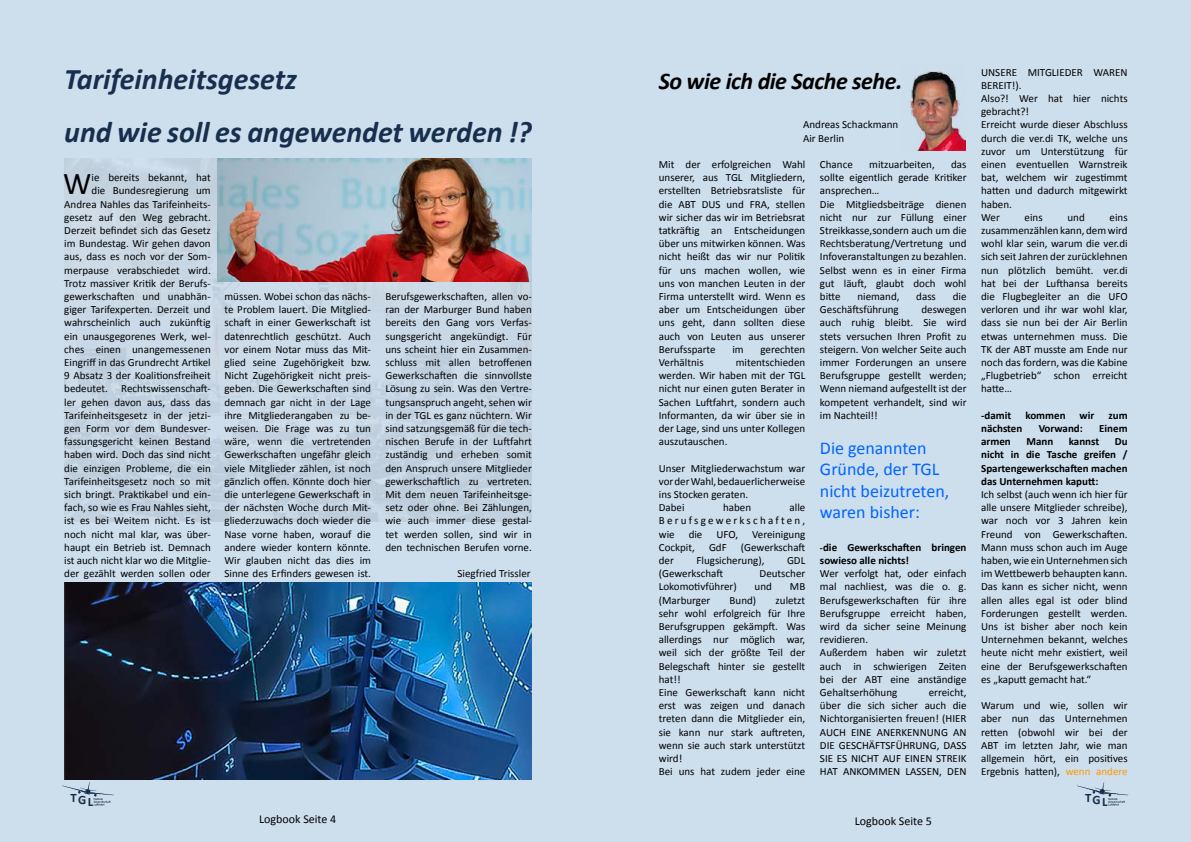
<style>
.page{position:relative;width:1191px;height:842px;background:#cddeed}
.page>*{position:absolute;margin:0;border:0;box-sizing:border-box;transform-origin:0 0}
.t1{font:31.8px "Calibri";color:#000}
.t2{font:italic 700 30px/52.8px "Calibri";color:#162f4d}
.t3{font:italic 700 24px "Calibri";letter-spacing:-.02em;color:#000}
.t4{font:18px/21.6px "Calibri";color:#06f}
.t5{font:700 12.8px "Calibri";color:#162f4d}
.t6{font:12px "Calibri";color:#000}
.t7{font:11px/13.2px "Calibri";color:#000;text-align:justify}
.t8{font:700 11px/13.2px "Calibri";color:#000;text-align:justify}
.t9{font:700 3px "Calibri";color:#162f4d}
.s1{font-size:10px}
.s2{color:#ff9b00}
</style>
<div class="page">
<svg style="left:62px;top:782px;width:52px;height:23px"></svg>
<svg style="left:1076px;top:782px;width:52px;height:23px"></svg>
<img style="left:64px;top:159px;width:468px;height:362px">
<img style="left:217px;top:159px;width:315px;height:122px">
<img style="left:901px;top:63px;width:64px;height:87px">
<img style="left:64px;top:583px;width:468px;height:197px">
<h2 class="t2" style="left:64px;top:52px;width:469px">Tarifeinheitsgesetz<br>und wie soll es angewendet werden !?</h2>
<p class="t7" style="left:64px;top:171px;width:148px;text-align:right">ie bereits bekannt, hat<br>die Bundesregierung um<br>Andrea Nahles das Tarifeinheits&shy;gesetz auf den Weg gebracht.<br>Derzeit befindet sich das Gesetz im Bundestag. Wir gehen davon aus, dass es noch vor der Som&shy;merpause verabschiedet wird.<br>Trotz massiver Kritik der Berufs&shy;gewerkschaften und unabhän&shy;giger Tarifexperten. Derzeit und wahrscheinlich auch zukünftig ein unausgegorenes Werk, wel&shy;ches einen unangemessenen<br>Eingriff in das Grundrecht Artikel<br>9 Absatz 3 der Koalitionsfreiheit bedeutet. Rechtswissenschaft&shy;ler gehen davon aus, dass das<br>Tarifeinheitsgesetz in der jetzi&shy;gen Form vor dem Bundesver&shy;fassungsgericht keinen Bestand haben wird. Doch das sind nicht die einzigen Probleme, die ein<br>Tarifeinheitsgesetz noch so mit sich bringt. Praktikabel und ein&shy;fach, so wie es Frau Nahles sieht, ist es bei Weitem nicht. Es ist noch nicht mal klar, was über&shy;haupt ein Betrieb ist. Demnach ist auch nicht klar wo die Mitglie&shy;der gezählt werden sollen oder</p>
<h1 class="t1" style="left:63px;top:164px;width:30px">W</h1>
<p class="t7" style="left:224px;top:290px;width:148px">müssen. Wobei schon das nächs&shy;te Problem lauert. Die Mitglied&shy;schaft in einer Gewerkschaft ist datenrechtlich geschützt. Auch vor einem Notar muss das Mit&shy;glied seine Zugehörigkeit bzw.<br>Nicht Zugehörigkeit nicht preis&shy;geben. Die Gewerkschaften sind demnach gar nicht in der Lage ihre Mitgliederangaben zu be&shy;weisen. Die Frage was zu tun wäre, wenn die vertretenden Gewerkschaften ungefähr gleich viele Mitglieder zählen, ist noch gänzlich offen. Könnte doch hier die unterlegene Gewerkschaft in der nächsten Woche durch Mit&shy;gliederzuwachs doch wieder die Nase vorne haben, worauf die andere wieder kontern könnte.<br>Wir glauben nicht das dies im Sinne des Erfinders gewesen ist.</p>
<p class="t7" style="left:385px;top:290px;width:148px">Berufsgewerkschaften, allen vo&shy;ran der Marburger Bund haben bereits den Gang vors Verfas&shy;sungsgericht angekündigt. Für uns scheint hier ein Zusammen&shy;schluss mit allen betroffenen Gewerkschaften die sinnvollste Lösung zu sein. Was den Vertre&shy;tungsanspruch angeht, sehen wir in der TGL es ganz nüchtern. Wir sind satzungsgemäß für die tech&shy;nischen Berufe in der Luftfahrt zuständig und erheben somit den Anspruch unsere Mitglieder gewerkschaftlich zu vertreten.<br>Mit dem neuen Tarifeinheitsge&shy;setz oder ohne. Bei Zählungen, wie auch immer diese gestal&shy;tet werden sollen, sind wir in den technischen Berufen vorne.</p>
<p class="t7" style="left:457px;top:567px;width:75px">Siegfried Trissler</p>
<h3 class="t3" style="left:659px;top:66px;width:245px">So wie ich die Sache sehe.</h3>
<p class="t7" style="left:803px;top:118px;width:97px">Andreas Schackmann<br>Air Berlin</p>
<p class="t7" style="left:659px;top:158px;width:148px">Mit der erfolgreichen Wahl unserer, aus TGL Mitgliedern, erstellten Betriebsratsliste für die ABT DUS und FRA, stellen wir sicher das wir im Betriebsrat tatkräftig an Entscheidungen über uns mitwirken können. Was nicht heißt das wir nur Politik für uns machen wollen, wie uns von manchen Leuten in der Firma unterstellt wird. Wenn es aber um Entscheidungen über uns geht, dann sollten diese auch von Leuten aus unserer Berufssparte</p>
<p class="t7" style="left:732px;top:343px;width:13px">im</p>
<p class="t7" style="left:760px;top:343px;width:46px">gerechten</p>
<p class="t7" style="left:659px;top:356px;width:46px">Verhältnis</p>
<p class="t7" style="left:659px;top:356px;width:148px;text-indent:77px">mitentschieden werden. Wir haben mit der TGL nicht nur einen guten Berater in Sachen Luftfahrt, sondern auch Informanten, da wir über sie in der Lage, sind uns unter Kollegen auszutauschen.</p>
<p class="t7" style="left:659px;top:461px;width:148px;text-align:left">Unser Mitgliederwachstum war vor der Wahl, bedauerlicherweise ins Stocken geraten.<br>Dabei</p>
<p class="t7" style="left:659px;top:501px;width:148px;text-indent:131px">alle Berufsgewerkschaften, wie</p>
<p class="t7" style="left:723px;top:501px;width:30px">haben</p>
<p class="t7" style="left:688px;top:527px;width:15px">die</p>
<p class="t7" style="left:716px;top:527px;width:23px">UFO,</p>
<p class="t7" style="left:752px;top:527px;width:55px">Vereinigung</p>
<p class="t7" style="left:659px;top:541px;width:38px">Cockpit,</p>
<p class="t7" style="left:709px;top:541px;width:19px">GdF</p>
<p class="t7" style="left:741px;top:541px;width:66px">(Gewerkschaft</p>
<p class="t7" style="left:659px;top:554px;width:17px">der</p>
<p class="t7" style="left:696px;top:554px;width:69px">Flugsicherung),</p>
<p class="t7" style="left:787px;top:554px;width:20px">GDL</p>
<p class="t7" style="left:659px;top:567px;width:66px">(Gewerkschaft</p>
<p class="t7" style="left:759px;top:567px;width:47px">Deutscher</p>
<p class="t7" style="left:659px;top:580px;width:79px">Lokomotivführer)</p>
<p class="t7" style="left:754px;top:580px;width:19px">und</p>
<p class="t7" style="left:790px;top:580px;width:17px">MB</p>
<p class="t7" style="left:659px;top:593px;width:53px">(Marburger</p>
<p class="t7" style="left:729px;top:593px;width:28px">Bund)</p>
<p class="t7" style="left:659px;top:593px;width:148px;text-align:left;text-indent:117px">zuletzt sehr wohl erfolgreich für Ihre<br>Berufsgruppen gekämpft. Was allerdings nur möglich war, weil sich der größte Teil der<br>Belegschaft hinter sie gestellt hat!!<br>Eine Gewerkschaft kann nicht erst was zeigen und danach treten dann die Mitglieder ein, sie kann nur stark auftreten, wenn sie auch stark unterstützt wird!<br>Bei uns hat zudem jeder eine</p>
<p class="t7" style="left:820px;top:158px;width:34px">Chance</p>
<p class="t7" style="left:869px;top:158px;width:67px">mitzuarbeiten,</p>
<p class="t7" style="left:820px;top:158px;width:148px;text-align:left;text-indent:131px">das sollte eigentlich gerade Kritiker ansprechen…<br>Die Mitgliedsbeiträge dienen nicht nur zur Füllung einer<br>Streikkasse,sondern auch um die<br>Rechtsberatung/Vertretung und<br>Infoveranstaltungen zu bezahlen.<br>Selbst wenn es in einer Firma gut läuft, glaubt doch wohl bitte</p>
<p class="t7" style="left:857px;top:290px;width:44px">niemand,</p>
<p class="t7" style="left:916px;top:290px;width:21px">dass</p>
<p class="t7" style="left:952px;top:290px;width:15px">die</p>
<p class="t7" style="left:820px;top:303px;width:80px">Geschäftsführung</p>
<p class="t7" style="left:820px;top:303px;width:148px;text-indent:101px">deswegen auch ruhig bleibt. Sie wird stets versuchen Ihren Profit zu steigern. Von welcher Seite auch immer Forderungen an unsere Berufsgruppe gestellt werden; Wenn niemand aufgestellt ist der kompetent verhandelt, sind wir im Nachteil!!</p>
<h3 class="t4" style="left:820px;top:437px;width:131px">Die genannten<br>Gründe, der TGL nicht beizutreten, waren bisher:</h3>
<p class="t8" style="left:820px;top:541px;width:148px"><span class="s1">-</span>die Gewerkschaften bringen sowieso alle nichts!</p>
<p class="t7" style="left:820px;top:567px;width:148px;text-align:left">Wer verfolgt hat, oder einfach mal nachliest, was die o. g.<br>Berufsgewerkschaften für ihre<br>Berufsgruppe erreicht haben, wird da sicher seine Meinung revidieren.<br>Außerdem haben wir zuletzt auch in schwierigen Zeiten bei der ABT eine anständige<br>Gehaltserhöhung</p>
<p class="t7" style="left:820px;top:686px;width:148px;text-indent:109px">erreicht, über die sich sicher auch die Nichtorganisierten freuen! (HIER AUCH EINE ANERKENNUNG AN DIE GESCHÄFTSFÜHRUNG, DASS SIE ES NICHT AUF EINEN STREIK HAT ANKOMMEN LASSEN, DEN</p>
<p class="t7" style="left:981px;top:65px;width:148px;text-align:left">UNSERE MITGLIEDER WAREN<br>BEREIT!).<br>Also?! Wer hat hier nichts gebracht?!<br>Erreicht wurde dieser Abschluss durch die ver.di TK, welche uns zuvor um Unterstützung für einen eventuellen Warnstreik bat, welchem wir zugestimmt hatten und dadurch mitgewirkt haben.<br>Wer</p>
<p class="t7" style="left:1024px;top:211px;width:20px">eins</p>
<p class="t7" style="left:1067px;top:211px;width:19px">und</p>
<p class="t7" style="left:981px;top:211px;width:148px;text-indent:128px">eins zusammenzählen kann, dem wird wohl klar sein, warum die ver.di sich seit Jahren der zurücklehnen nun plötzlich bemüht. ver.di hat bei der Lufthansa bereits die Flugbegleiter an die UFO verloren und ihr war wohl klar, dass sie nun bei der Air Berlin etwas unternehmen muss. Die TK der ABT musste am Ende nur noch das fordern, was die Kabine „Flugbetrieb“ schon erreicht hatte…</p>
<p class="t8" style="left:981px;top:409px;width:32px">-damit</p>
<p class="t8" style="left:1025px;top:409px;width:42px">kommen</p>
<p class="t8" style="left:1079px;top:409px;width:16px">wir</p>
<p class="t8" style="left:1108px;top:409px;width:21px">zum</p>
<p class="t8" style="left:981px;top:422px;width:43px">nächsten</p>
<p class="t8" style="left:1038px;top:422px;width:46px">Vorwand:</p>
<p class="t8" style="left:1099px;top:422px;width:30px">Einem</p>
<p class="t8" style="left:981px;top:435px;width:31px">armen</p>
<p class="t8" style="left:1026px;top:435px;width:28px">Mann</p>
<p class="t8" style="left:1068px;top:435px;width:32px">kannst</p>
<p class="t8" style="left:981px;top:435px;width:148px;text-indent:134px">Du nicht in die Tasche greifen / Spartengewerkschaften machen das Unternehmen kaputt:</p>
<p class="t7" style="left:981px;top:488px;width:148px">Ich selbst (auch wenn ich hier für alle unsere Mitglieder schreibe), war noch vor 3 Jahren kein Freund von Gewerkschaften.<br>Mann muss schon auch im Auge haben, wie ein Unternehmen sich im Wettbewerb behaupten kann.<br>Das kann es sicher nicht, wenn allen alles egal ist oder blind Forderungen gestellt werden.<br>Uns ist bisher aber noch kein Unternehmen bekannt, welches heute nicht mehr existiert, weil eine der Berufsgewerkschaften es „kaputt gemacht hat.“</p>
<p class="t7" style="left:981px;top:699px;width:148px">Warum und wie, sollen wir aber nun das Unternehmen retten (obwohl wir bei der ABT im letzten Jahr, wie man allgemein hört, ein positives Ergebnis hatten), <span class="s2">wenn andere</span></p>
<p class="t5" style="left:71px;top:790px;width:8px">T</p>
<p class="t9" style="left:94px;top:797px;width:11px">Technik</p>
<p class="t5" style="left:1092px;top:792px;width:17px">GL</p>
<p class="t5" style="left:1085px;top:790px;width:8px">T</p>
<p class="t9" style="left:1108px;top:797px;width:11px">Technik</p>
<p class="t5" style="left:78px;top:792px;width:17px">GL</p>
<p class="t6" style="left:259px;top:812px;width:79px">Logbook Seite 4</p>
<p class="t6" style="left:854px;top:813px;width:79px">Logbook Seite 5</p>
</div>
